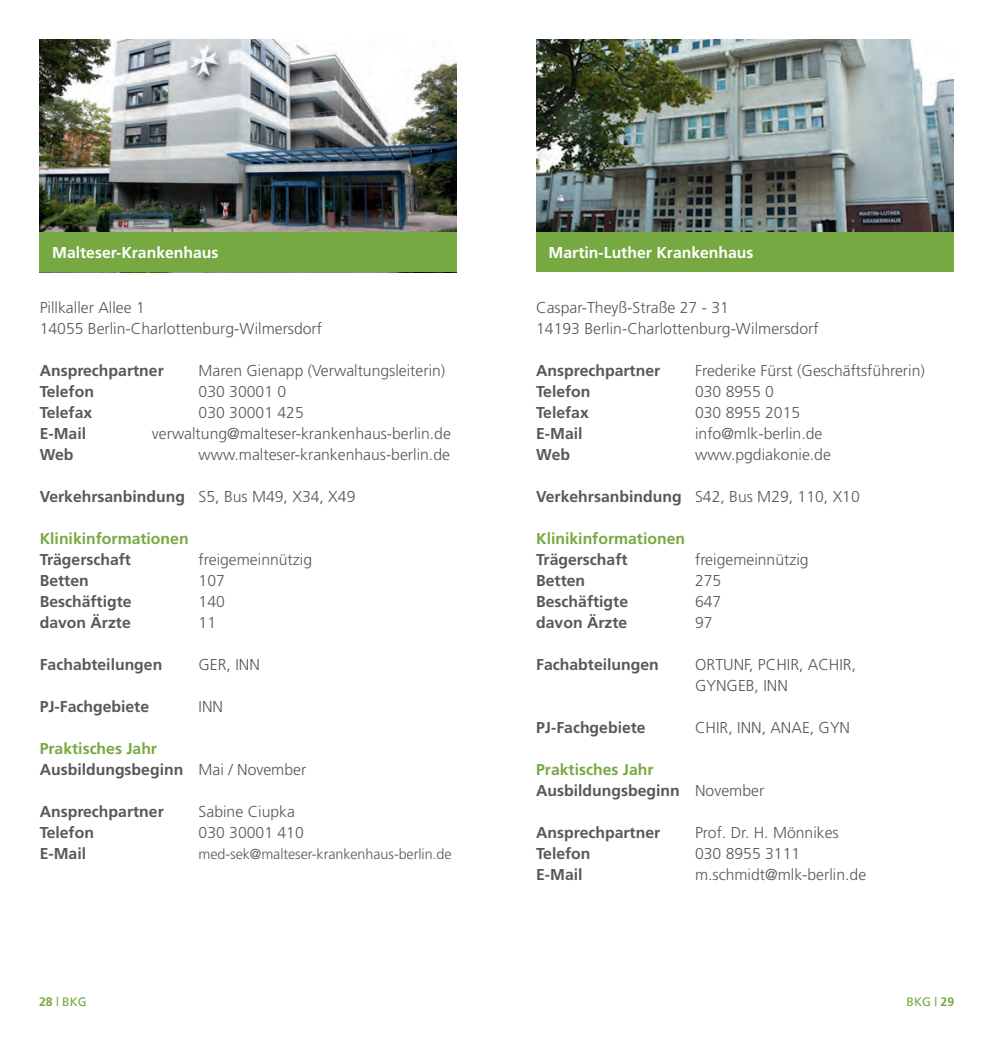
<style>
.page{position:relative;width:993px;height:1042px;background:#fff}
.page>*{position:absolute;margin:0;border:0;box-sizing:border-box;transform-origin:0 0}
.t1{font:300 15.75px/21px "Frutiger";color:#57585a}
.t2{font:700 15.75px/21px "Frutiger";color:#57585a}
.t3{font:700 15.75px "Frutiger";color:#fff}
.t4{font:700 15.75px "Frutiger";color:#77a942}
.t5{font:300 14.35px "Frutiger";letter-spacing:-.005em;color:#57585a}
.t6{font:12.25px "Frutiger";color:#77a942}
.s1{font-weight:300}
.s2{color:#77a942}
.s3{font-weight:700}
</style>
<div class="page">
<img style="left:536px;top:40px;width:416px;height:192px">
<div style="left:536px;top:232px;width:416px;height:40px;background:#77a942"></div>
<img style="left:40px;top:40px;width:416px;height:192px">
<div style="left:40px;top:232px;width:416px;height:40px;background:#77a942"></div>
<p class="t3" style="left:52px;top:243px;width:168px">Malteser-Krankenhaus</p>
<p class="t1" style="left:40px;top:297px;width:284px">Pillkaller Allee 1<br>14055 Berlin-Charlottenburg-Wilmersdorf</p>
<p class="t2" style="left:40px;top:360px;width:125px">Ansprechpartner</p>
<p class="t1" style="left:198px;top:360px;width:248px">Maren Gienapp (Verwaltungsleiterin)</p>
<p class="t2" style="left:40px;top:381px;width:56px">Telefon</p>
<p class="t1" style="left:198px;top:381px;width:89px">030 30001 0</p>
<p class="t2" style="left:40px;top:402px;width:54px">Telefax</p>
<p class="t1" style="left:198px;top:402px;width:107px">030 30001 425</p>
<p class="t2" style="left:40px;top:423px;width:48px">E-Mail</p>
<p class="t1" style="left:152px;top:423px;width:300px">verwaltung@malteser-krankenhaus-berlin.de</p>
<p class="t2" style="left:40px;top:444px;width:35px">Web</p>
<p class="t1" style="left:198px;top:444px;width:253px">www.malteser-krankenhaus-berlin.de</p>
<p class="t2" style="left:40px;top:486px;width:317px">Verkehrsanbindung <span class="s1">S5, Bus M49, X34, X49</span></p>
<p class="t4" style="left:40px;top:529px;width:150px">Klinikinformationen</p>
<p class="t2" style="left:40px;top:549px;width:93px">Trägerschaft</p>
<p class="t1" style="left:198px;top:549px;width:115px">freigemeinnützig</p>
<p class="t2" style="left:40px;top:570px;width:51px">Betten</p>
<p class="t1" style="left:198px;top:570px;width:28px">107</p>
<p class="t2" style="left:40px;top:591px;width:93px">Beschäftigte</p>
<p class="t1" style="left:198px;top:591px;width:28px">140</p>
<p class="t2" style="left:40px;top:612px;width:93px">davon Ärzte</p>
<p class="t1" style="left:198px;top:612px;width:19px">11</p>
<p class="t2" style="left:40px;top:654px;width:124px">Fachabteilungen</p>
<p class="t1" style="left:198px;top:654px;width:63px">GER, INN</p>
<p class="t2" style="left:40px;top:696px;width:111px">PJ-Fachgebiete</p>
<p class="t1" style="left:198px;top:696px;width:26px">INN</p>
<p class="t2" style="left:40px;top:738px;width:268px"><span class="s2">Praktisches Jahr<br></span>Ausbildungsbeginn <span class="s1">Mai / November</span></p>
<p class="t2" style="left:40px;top:801px;width:125px">Ansprechpartner</p>
<p class="t1" style="left:198px;top:801px;width:98px">Sabine Ciupka</p>
<p class="t2" style="left:40px;top:822px;width:56px">Telefon</p>
<p class="t1" style="left:198px;top:822px;width:107px">030 30001 410</p>
<p class="t2" style="left:40px;top:843px;width:48px">E-Mail</p>
<p class="t5" style="left:198px;top:846px;width:254px">med-sek@malteser-krankenhaus-berlin.de</p>
<p class="t3" style="left:548px;top:243px;width:206px">Martin-Luther Krankenhaus</p>
<p class="t1" style="left:536px;top:297px;width:284px">Caspar-Theyß-Straße 27 - 31<br>14193 Berlin-Charlottenburg-Wilmersdorf</p>
<p class="t2" style="left:536px;top:360px;width:125px">Ansprechpartner</p>
<p class="t1" style="left:694px;top:360px;width:231px">Frederike Fürst (Geschäftsführerin)</p>
<p class="t2" style="left:536px;top:381px;width:56px">Telefon</p>
<p class="t1" style="left:694px;top:381px;width:80px">030 8955 0</p>
<p class="t2" style="left:536px;top:402px;width:54px">Telefax</p>
<p class="t1" style="left:694px;top:402px;width:107px">030 8955 2015</p>
<p class="t2" style="left:536px;top:423px;width:48px">E-Mail</p>
<p class="t1" style="left:694px;top:423px;width:129px">info@mlk-berlin.de</p>
<p class="t2" style="left:536px;top:444px;width:35px">Web</p>
<p class="t1" style="left:694px;top:444px;width:137px">www.pgdiakonie.de</p>
<p class="t1" style="left:536px;top:486px;width:325px"><span class="s3">Verkehrsanbindung</span> S42, Bus M29, 110, X10</p>
<p class="t4" style="left:536px;top:529px;width:150px">Klinikinformationen</p>
<p class="t2" style="left:536px;top:549px;width:93px">Trägerschaft</p>
<p class="t1" style="left:694px;top:549px;width:115px">freigemeinnützig</p>
<p class="t2" style="left:536px;top:570px;width:51px">Betten</p>
<p class="t1" style="left:694px;top:570px;width:28px">275</p>
<p class="t2" style="left:536px;top:591px;width:93px">Beschäftigte</p>
<p class="t1" style="left:694px;top:591px;width:28px">647</p>
<p class="t2" style="left:536px;top:612px;width:93px">davon Ärzte</p>
<p class="t1" style="left:694px;top:612px;width:19px">97</p>
<p class="t2" style="left:536px;top:654px;width:124px">Fachabteilungen</p>
<p class="t1" style="left:694px;top:654px;width:162px">ORTUNF, PCHIR, ACHIR,<br>GYNGEB, INN</p>
<p class="t2" style="left:536px;top:717px;width:111px">PJ-Fachgebiete</p>
<p class="t1" style="left:694px;top:717px;width:156px">CHIR, INN, ANAE, GYN</p>
<p class="t2" style="left:536px;top:759px;width:229px"><span class="s2">Praktisches Jahr<br></span>Ausbildungsbeginn <span class="s1">November</span></p>
<p class="t2" style="left:536px;top:822px;width:125px">Ansprechpartner</p>
<p class="t1" style="left:694px;top:822px;width:145px">Prof. Dr. H. Mönnikes</p>
<p class="t2" style="left:536px;top:843px;width:56px">Telefon</p>
<p class="t1" style="left:694px;top:843px;width:107px">030 8955 3111</p>
<p class="t2" style="left:536px;top:864px;width:48px">E-Mail</p>
<p class="t1" style="left:694px;top:864px;width:172px">m.schmidt@mlk-berlin.de</p>
<p class="t6" style="left:39px;top:994px;width:49px"><span class="s3">28</span> | BKG</p>
<p class="t6" style="left:906px;top:994px;width:49px">BKG | <span class="s3">29</span></p>
</div>
